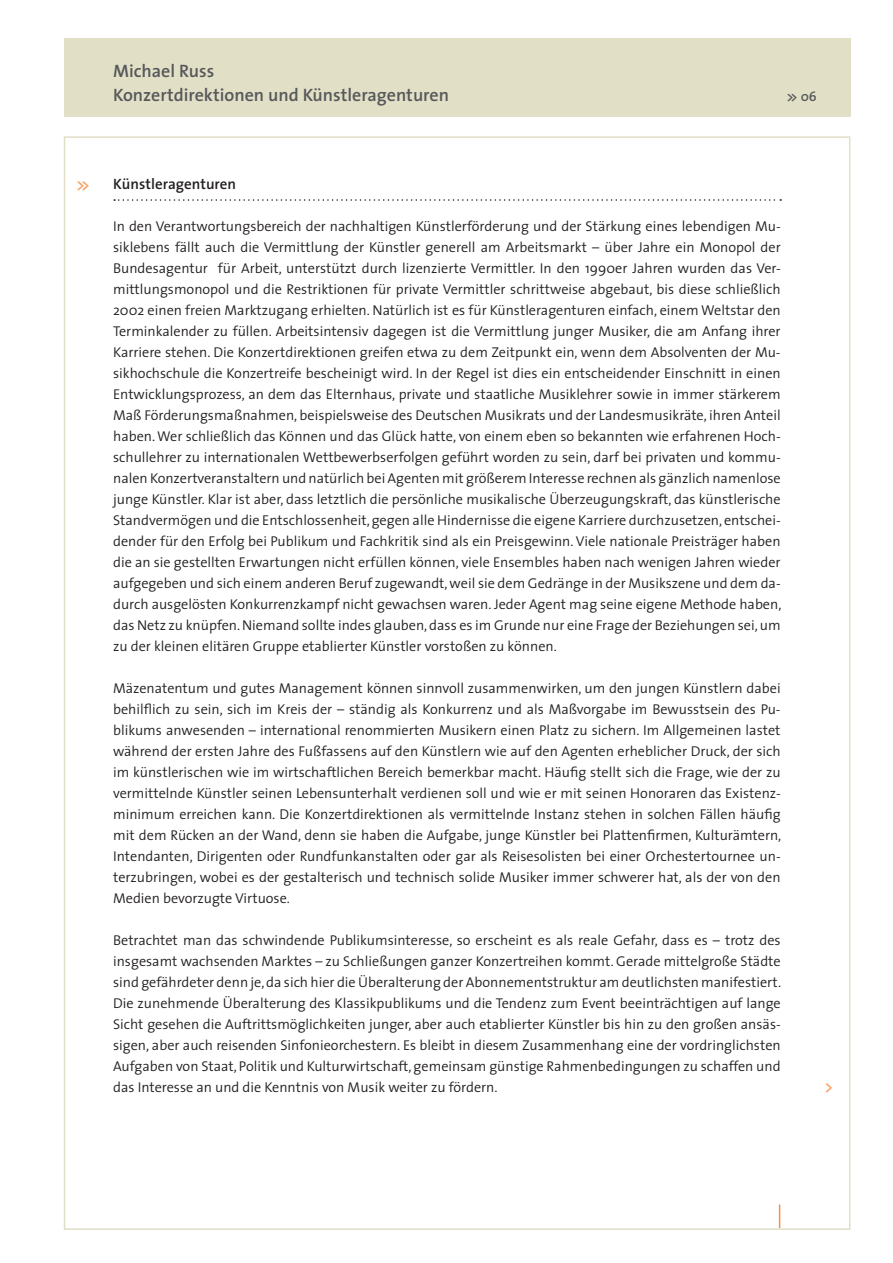
<style>
.page{position:relative;width:893px;height:1263px;background:#fff}
.page>*{position:absolute;margin:0;border:0;box-sizing:border-box;transform-origin:0 0}
.t1{font:600 18px/24px "The Sans";color:#57585a}
.t2{font:600 16.5px "The Sans";color:#f9a367}
.t3{font:600 15px "The Sans";color:#231f20}
.t4{font:300 14.25px/21px "The Sans";color:#231f20;text-align:justify}
.t5{font:600 13.5px "The Sans";color:#57585a}
</style>
<div class="page">
<div style="left:64px;top:38px;width:786px;height:79px;background:#e1dfc6"></div>
<svg style="left:779px;top:1204px;width:1px;height:24px"></svg>
<svg style="left:114px;top:199px;width:667px;height:2px"></svg>
<p class="t1" style="left:113px;top:59px;width:337px">Michael Russ<br>Konzertdirektionen und Künstleragenturen</p>
<p class="t5" style="left:787px;top:88px;width:32px">&gt;&gt; 06</p>
<p class="t2" style="left:77px;top:174px;width:15px">&gt;&gt;</p>
<p class="t3" style="left:113px;top:174px;width:125px">Künstleragenturen</p>
<p class="t4" style="left:113px;top:216px;width:670px">In den Verantwortungsbereich der nachhaltigen Künstlerförderung und der Stärkung eines lebendigen Mu&shy;siklebens fällt auch die Vermittlung der Künstler generell am Arbeitsmarkt – über Jahre ein Monopol der Bundesagentur für Arbeit, unterstützt durch lizenzierte Vermittler. In den 1990er Jahren wurden das Ver&shy;mittlungsmonopol und die Restriktionen für private Vermittler schrittweise abgebaut, bis diese schließlich 2002 einen freien Marktzugang erhielten. Natürlich ist es für Künstleragenturen einfach, einem Weltstar den Terminkalender zu füllen. Arbeitsintensiv dagegen ist die Vermittlung junger Musiker, die am Anfang ihrer Karriere stehen. Die Konzertdirektionen greifen etwa zu dem Zeitpunkt ein, wenn dem Absolventen der Mu&shy;sikhochschule die Konzertreife bescheinigt wird. In der Regel ist dies ein entscheidender Einschnitt in einen Entwicklungsprozess, an dem das Elternhaus, private und staatliche Musiklehrer sowie in immer stärkerem Maß Förderungsmaßnahmen, beispielsweise des Deutschen Musikrats und der Landesmusikräte, ihren Anteil haben. Wer schließlich das Können und das Glück hatte, von einem eben so bekannten wie erfahrenen Hoch&shy;schullehrer zu internationalen Wettbewerbserfolgen geführt worden zu sein, darf bei privaten und kommu&shy;nalen Konzertveranstaltern und natürlich bei Agenten mit größerem Interesse rechnen als gänzlich namenlose junge Künstler. Klar ist aber, dass letztlich die persönliche musikalische Überzeugungskraft, das künstlerische Standvermögen und die Entschlossenheit, gegen alle Hindernisse die eigene Karriere durchzusetzen, entschei&shy;dender für den Erfolg bei Publikum und Fachkritik sind als ein Preisgewinn. Viele nationale Preisträger haben die an sie gestellten Erwartungen nicht erfüllen können, viele Ensembles haben nach wenigen Jahren wieder aufgegeben und sich einem anderen Beruf zugewandt, weil sie dem Gedränge in der Musikszene und dem da&shy;durch ausgelösten Konkurrenzkampf nicht gewachsen waren. Jeder Agent mag seine eigene Methode haben, das Netz zu knüpfen. Niemand sollte indes glauben, dass es im Grunde nur eine Frage der Beziehungen sei, um zu der kleinen elitären Gruppe etablierter Künstler vorstoßen zu können.</p>
<p class="t4" style="left:113px;top:678px;width:670px">Mäzenatentum und gutes Management können sinnvoll zusammenwirken, um den jungen Künstlern dabei behilflich zu sein, sich im Kreis der – ständig als Konkurrenz und als Maßvorgabe im Bewusstsein des Pu&shy;blikums anwesenden – international renommierten Musikern einen Platz zu sichern. Im Allgemeinen lastet während der ersten Jahre des Fußfassens auf den Künstlern wie auf den Agenten erheblicher Druck, der sich im künstlerischen wie im wirtschaftlichen Bereich bemerkbar macht. Häufig stellt sich die Frage, wie der zu vermittelnde Künstler seinen Lebensunterhalt verdienen soll und wie er mit seinen Honoraren das Existenz&shy;minimum erreichen kann. Die Konzertdirektionen als vermittelnde Instanz stehen in solchen Fällen häufig mit dem Rücken an der Wand, denn sie haben die Aufgabe, junge Künstler bei Plattenfirmen, Kulturämtern, Intendanten, Dirigenten oder Rundfunkanstalten oder gar als Reisesolisten bei einer Orchestertournee un&shy;terzubringen, wobei es der gestalterisch und technisch solide Musiker immer schwerer hat, als der von den Medien bevorzugte Virtuose.</p>
<p class="t4" style="left:113px;top:930px;width:670px">Betrachtet man das schwindende Publikumsinteresse, so erscheint es als reale Gefahr, dass es – trotz des insgesamt wachsenden Marktes – zu Schließungen ganzer Konzertreihen kommt. Gerade mittelgroße Städte sind gefährdeter denn je, da sich hier die Überalterung der Abonnementstruktur am deutlichsten manifestiert.<br>Die zunehmende Überalterung des Klassikpublikums und die Tendenz zum Event beeinträchtigen auf lange Sicht gesehen die Auftrittsmöglichkeiten junger, aber auch etablierter Künstler bis hin zu den großen ansäs&shy;sigen, aber auch reisenden Sinfonieorchestern. Es bleibt in diesem Zusammenhang eine der vordringlichsten Aufgaben von Staat, Politik und Kulturwirtschaft, gemeinsam günstige Rahmenbedingungen zu schaffen und das Interesse an und die Kenntnis von Musik weiter zu fördern.</p>
<p class="t2" style="left:825px;top:1076px;width:10px">&gt;</p>
</div>
